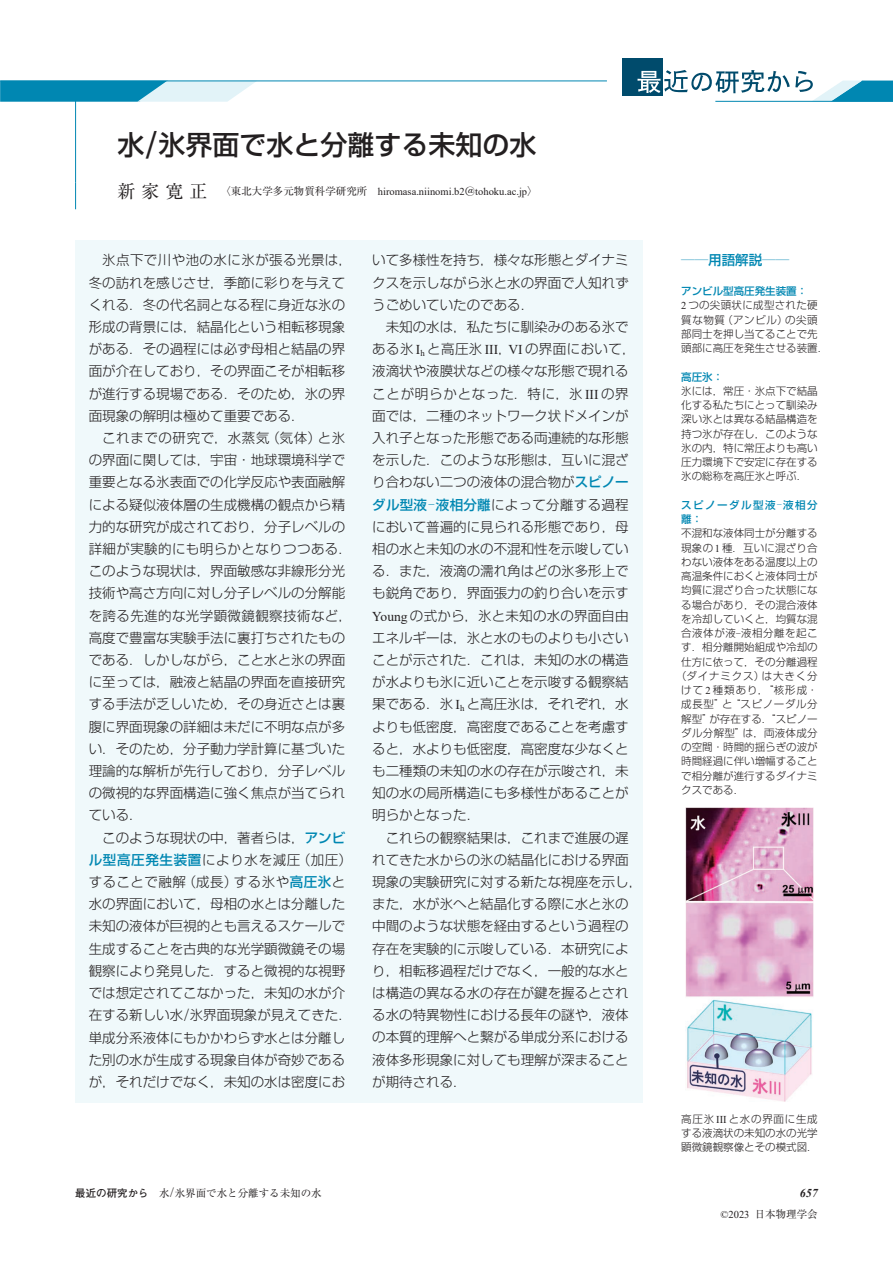
<style>
.page{position:relative;width:893px;height:1263px;background:#fff}
.page>*{position:absolute;margin:0;border:0;box-sizing:border-box;transform-origin:0 0}
.t1{font:500 27px "Shin Go Pr 6";color:#231f20}
.t2{font:300 13.5px/22.2px "Shin Go Pr 6";color:#231f20}
.t3{font:300 13.5px "Koz Min Pro";color:#0087b2}
.t4{font:italic 700 12px "Times New Roman";color:#231f20}
.t5{font:300 10.5px/14.2px "Shin Go Pr 6";color:#231f20;text-align:justify}
.t6{font:10.5px "Times New Roman";color:#231f20}
.t7{font:10.5px "Ryumin Pr 6";color:#231f20}
.t8{font:500 10.5px/14.2px "Shin Go Pr 6";letter-spacing:.14em;color:#0087b2}
.t9{font:300 10.5px "Shin Go Pr 6";letter-spacing:.02em;color:#231f20}
.t10{font:300 10.5px "Shin Go Pr 6";letter-spacing:.05em;color:#231f20}
.t11{font:300 10.5px "Shin Go Pr 6";letter-spacing:.08em;color:#231f20}
.t12{font:300 10.5px "Shin Go Pr 6";letter-spacing:.095em;color:#231f20}
.t13{font:300 10.5px "Shin Go Pr 6";letter-spacing:.06em;color:#231f20}
.t14{font:300 10.5px "Shin Go Pr 6";letter-spacing:.03em;color:#231f20}
.s1{font-family:"Times New Roman";font-weight:700;font-size:39.3px}
.s2{font-family:"Ryumin Pr 6";font-size:18px}
.s3{font-family:"Ryumin Pr 6"}
.s4{font-weight:500;color:#0087b2}
.s5{font-family:"Times New Roman";font-weight:400;font-size:17.55px}
.s6{font-family:"Times New Roman";font-weight:400}
.s7{font-family:"Koz Min Pro";color:#0087b2}
.s8{font-family:"Shin Go Pr 6";font-weight:500}
.s9{font-family:"Koz Min Pro";font-weight:300}
.s10{font-family:"Koz Min Pro"}
.s11{font-family:"Futo Go B101 Pr 6";font-weight:700}
.s12{font-family:"Times New Roman";font-size:13.65px}
.s13{font-family:"Times New Roman"}
</style>
<div class="page">
<div style="left:75px;top:240px;width:567px;height:863px;background:#f0f9fb"></div>
<img style="left:686px;top:808px;width:127px;height:293px">
<hr style="left:75px;top:97px;width:1px;height:85px;background:#0087b2">
<svg style="left:75px;top:182px;width:1px;height:27px"></svg>
<svg style="left:0;top:82px;width:255px;height:20px;background:#5fb4cf"></svg>
<hr style="left:0;top:81px;width:607px;height:1px;background:#0087b2">
<div style="left:623px;top:58px;width:40px;height:38px;background:#004b6c"></div>
<svg style="left:637px;top:70px;width:256px;height:32px"></svg>
<h1 class="t1" style="left:118px;top:123px;width:421px">水<span class="s1">/</span>氷界面で水と分離する未知の水</h1>
<p class="t6" style="left:118px;top:184px;width:422px"><span class="s2">新家寛正　</span><span class="s3">〈東北大学多元物質科学研究所　</span>hiromasa.niinomi.b2<span class="s3">＠</span>tohoku.ac.jp<span class="s3">〉</span></p>
<p class="t2" style="left:89px;top:248px;width:265px;text-indent:14px">氷点下で川や池の水に氷が張る光景は，冬の訪れを感じさせ，季節に彩りを与えてくれる．冬の代名詞となる程に身近な氷の形成の背景には，結晶化という相転移現象がある．その過程には必ず母相と結晶の界面が介在しており，その界面こそが相転移が進行する現場である．そのため，氷の界面現象の解明は極めて重要である．</p>
<p class="t2" style="left:89px;top:426px;width:265px;text-indent:14px">これまでの研究で，水蒸気（気体）と氷の界面に関しては，宇宙・地球環境科学で重要となる氷表面での化学反応や表面融解による疑似液体層の生成機構の観点から精力的な研究が成されており，分子レベルの詳細が実験的にも明らかとなりつつある．このような現状は，界面敏感な非線形分光技術や高さ方向に対し分子レベルの分解能を誇る先進的な光学顕微鏡観察技術など，高度で豊富な実験手法に裏打ちされたものである．しかしながら，こと水と氷の界面に至っては，融液と結晶の界面を直接研究する手法が乏しいため，その身近さとは裏腹に界面現象の詳細は未だに不明な点が多い．そのため，分子動力学計算に基づいた理論的な解析が先行しており，分子レベルの微視的な界面構造に強く焦点が当てられている．</p>
<p class="t2" style="left:89px;top:825px;width:265px;text-align:center">このような現状の中，著者らは，<span class="s4">アンビ<br>ル型高圧発生装置</span>により水を減圧（加圧）することで融解（成長）する氷や<span class="s4">高圧氷</span>と水の界面において，母相の水とは分離した未知の液体が巨視的とも言えるスケールで生成することを古典的な光学顕微鏡その場観察により発見した．すると微視的な視野では想定されてこなかった，未知の水が介在する新しい水<span class="s5">/</span>氷界面現象が見えてきた．単成分系液体にもかかわらず水とは分離した別の水が生成する現象自体が奇妙であるが，それだけでなく，未知の水は密度にお</p>
<p class="t2" style="left:372px;top:248px;width:258px;text-align:justify">いて多様性を持ち，様々な形態とダイナミクスを示しながら氷と水の界面で人知れずうごめいていたのである．</p>
<p class="t2" style="left:372px;top:315px;width:265px;text-indent:14px">未知の水は，私たちに馴染みのある氷である氷 <span class="s6">I</span><sub>h</sub> と高圧氷 <span class="s6">III</span>，<span class="s6">VI</span> の界面において，液滴状や液膜状などの様々な形態で現れることが明らかとなった．特に，氷 <span class="s6">III</span> の界面では，二種のネットワーク状ドメインが入れ子となった形態である両連続的な形態を示した．このような形態は，互いに混ざり合わない二つの液体の混合物が<span class="s4">スピノーダル型液</span><span class="s7">‒</span><span class="s4">液相分離</span>によって分離する過程において普遍的に見られる形態であり，母相の水と未知の水の不混和性を示唆している．また，液滴の濡れ角はどの氷多形上でも鋭角であり，界面張力の釣り合いを示す<br><span class="s6">Young</span> の式から，氷と未知の水の界面自由エネルギーは，氷と水のものよりも小さいことが示された．これは，未知の水の構造が水よりも氷に近いことを示唆する観察結果である．氷 <span class="s6">I</span><sub>h</sub> と高圧氷は，それぞれ，水よりも低密度，高密度であることを考慮すると，水よりも低密度，高密度な少なくとも二種類の未知の水の存在が示唆され，未知の水の局所構造にも多様性があることが明らかとなった．</p>
<p class="t2" style="left:372px;top:825px;width:271px;text-indent:13px">これらの観察結果は，これまで進展の遅れてきた水からの氷の結晶化における界面現象の実験研究に対する新たな視座を示し，また，水が氷へと結晶化する際に水と氷の中間のような状態を経由するという過程の存在を実験的に示唆している．本研究により，相転移過程だけでなく，一般的な水とは構造の異なる水の存在が鍵を握るとされる水の特異物性における長年の謎や，液体の本質的理解へと繋がる単成分系における液体多形現象に対しても理解が深まることが期待される．</p>
<p class="t3" style="left:681px;top:251px;width:109px">――<span class="s8">用語解説</span>――</p>
<p class="t5" style="left:681px;top:283px;width:149px;text-align:left"><span class="s4">アンビル型高圧発生装置：<br></span><span class="s6">2</span> つの尖頭状に成型された硬質な物質（アンビル）の尖頭部同士を押し当てることで先頭部に高圧を発生させる装置．</p>
<p class="t8" style="left:681px;top:369px;width:43px">高圧氷：</p>
<p class="t5" style="left:681px;top:383px;width:138px">氷には，常圧・氷点下で結晶化する私たちにとって馴染み深い氷とは異なる結晶構造を持つ氷が存在し，このような氷の内，特に常圧よりも高い圧力環境下で安定に存在する氷の総称を高圧氷と呼ぶ．</p>
<p class="t8" style="left:681px;top:497px;width:138px">スピノーダル型液<span class="s9">‒</span>液相分離：</p>
<p class="t5" style="left:681px;top:525px;width:138px">不混和な液体同士が分離する</p>
<p class="t9" style="left:681px;top:539px;width:138px">現象の <span class="s6">1</span> 種．互いに混ざり合</p>
<p class="t5" style="left:681px;top:554px;width:138px">わない液体をある温度以上の</p>
<p class="t5" style="left:681px;top:568px;width:138px">高温条件におくと液体同士が</p>
<p class="t5" style="left:681px;top:582px;width:138px">均質に混ざり合った状態にな</p>
<p class="t5" style="left:681px;top:596px;width:138px">る場合があり，その混合液体</p>
<p class="t5" style="left:681px;top:611px;width:138px">を冷却していくと，均質な混</p>
<p class="t10" style="left:681px;top:624px;width:138px">合液体が液<span class="s10">‒</span>液相分離を起こ</p>
<p class="t5" style="left:681px;top:639px;width:138px">す．相分離開始組成や冷却の</p>
<p class="t5" style="left:681px;top:653px;width:138px">仕方に依って，その分離過程</p>
<p class="t11" style="left:676px;top:667px;width:143px">（ダイナミクス）は大きく分</p>
<p class="t12" style="left:681px;top:681px;width:138px">けて<span class="s6">2</span>種類あり，“核形成・</p>
<p class="t13" style="left:681px;top:696px;width:138px">成長型”と“スピノーダル分</p>
<p class="t5" style="left:681px;top:710px;width:138px">解型”が存在する．“スピノー</p>
<p class="t14" style="left:681px;top:724px;width:138px">ダル分解型”は，両液体成分</p>
<p class="t5" style="left:681px;top:739px;width:138px">の空間・時間的揺らぎの波が</p>
<p class="t5" style="left:681px;top:753px;width:138px">時間経過に伴い増幅すること</p>
<p class="t5" style="left:681px;top:767px;width:138px">で相分離が進行するダイナミ</p>
<p class="t5" style="left:681px;top:782px;width:64px">クスである．</p>
<p class="t5" style="left:681px;top:1111px;width:138px">高圧氷 <span class="s6">III</span> と水の界面に生成する液滴状の未知の水の光学顕微鏡観察像とその模式図．</p>
<p class="t7" style="left:75px;top:1184px;width:248px"><span class="s11">最近の研究から</span>　水<span class="s12">/</span>氷界面で水と分離する未知の水</p>
<p class="t4" style="left:800px;top:1185px;width:19px">657</p>
<p class="t7" style="left:720px;top:1206px;width:99px"><span class="s13">©2023</span> 日本物理学会</p>
</div>
